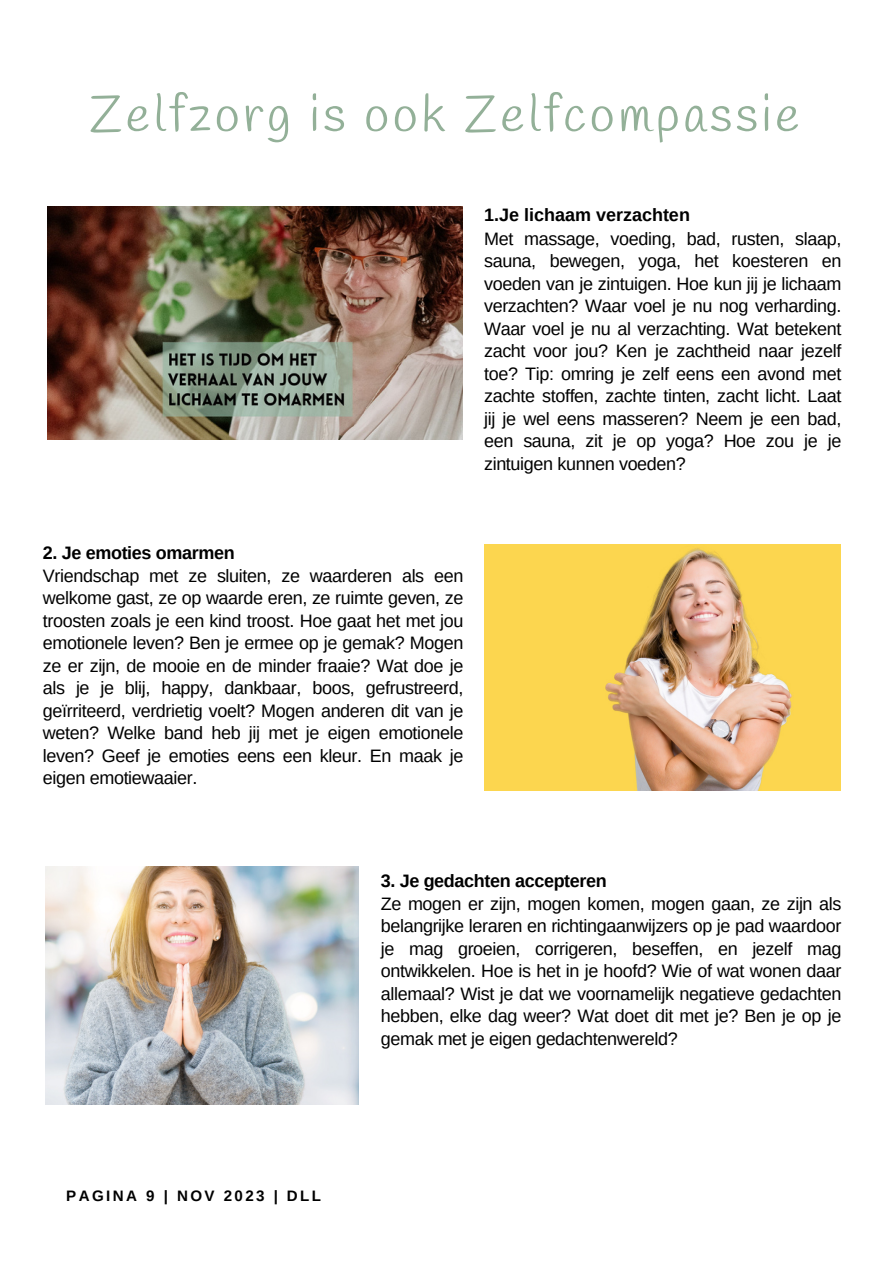
<style>
.page{position:relative;width:893px;height:1264px;background:#fff}
.page>*{position:absolute;margin:0;border:0;box-sizing:border-box;transform-origin:0 0}
.t1{font:51px "Handlee";letter-spacing:.07em;color:#93b098}
.t2{font:18px/22.5px "Arimo";letter-spacing:-.02em;color:#000;text-align:justify}
.t3{font:700 18px "Arimo";letter-spacing:-.02em;color:#000}
.t4{font:700 18px "Arimo";color:#000}
.t5{font:700 15.15px "Arimo";letter-spacing:.16em;color:#000}
</style>
<div class="page">
<img style="left:484px;top:544px;width:356px;height:246px">
<img style="left:46px;top:866px;width:312px;height:238px">
<img style="left:48px;top:206px;width:415px;height:234px">
<p class="t1" style="left:89px;top:84px;width:711px">Zelfzorg is ook Zelfcompassie</p>
<p class="t4" style="left:484px;top:205px;width:207px">1.Je lichaam verzachten</p>
<p class="t2" style="left:484px;top:227px;width:359px">Met massage, voeding, bad, rusten, slaap, sauna, bewegen, yoga, het koesteren en voeden van je zintuigen. Hoe kun jij je lichaam verzachten? Waar voel je nu nog verharding.<br>Waar voel je nu al verzachting. Wat betekent zacht voor jou? Ken je zachtheid naar jezelf toe? Tip: omring je zelf eens een avond met zachte stoffen, zachte tinten, zacht licht. Laat jij je wel eens masseren? Neem je een bad, een sauna, zit je op yoga? Hoe zou je je zintuigen kunnen voeden?</p>
<p class="t3" style="left:43px;top:543px;width:193px">2. Je emoties omarmen</p>
<p class="t2" style="left:43px;top:564px;width:422px">Vriendschap met ze sluiten, ze waarderen als een welkome gast, ze op waarde eren, ze ruimte geven, ze troosten zoals je een kind troost. Hoe gaat het met jou emotionele leven? Ben je ermee op je gemak? Mogen ze er zijn, de mooie en de minder fraaie? Wat doe je als je je blij, happy, dankbaar, boos, gefrustreerd, geïrriteerd, verdrietig voelt? Mogen anderen dit van je weten? Welke band heb jij met je eigen emotionele leven? Geef je emoties eens een kleur. En maak je eigen emotiewaaier.</p>
<p class="t5" style="left:66px;top:1186px;width:256px">PAGINA 9 | NOV 2023 | DLL</p>
<p class="t3" style="left:381px;top:871px;width:227px">3. Je gedachten accepteren</p>
<p class="t2" style="left:381px;top:892px;width:462px">Ze mogen er zijn, mogen komen, mogen gaan, ze zijn als belangrijke leraren en richtingaanwijzers op je pad waardoor je mag groeien, corrigeren, beseffen, en jezelf mag ontwikkelen. Hoe is het in je hoofd? Wie of wat wonen daar allemaal? Wist je dat we voornamelijk negatieve gedachten hebben, elke dag weer? Wat doet dit met je? Ben je op je gemak met je eigen gedachtenwereld?</p>
</div>
